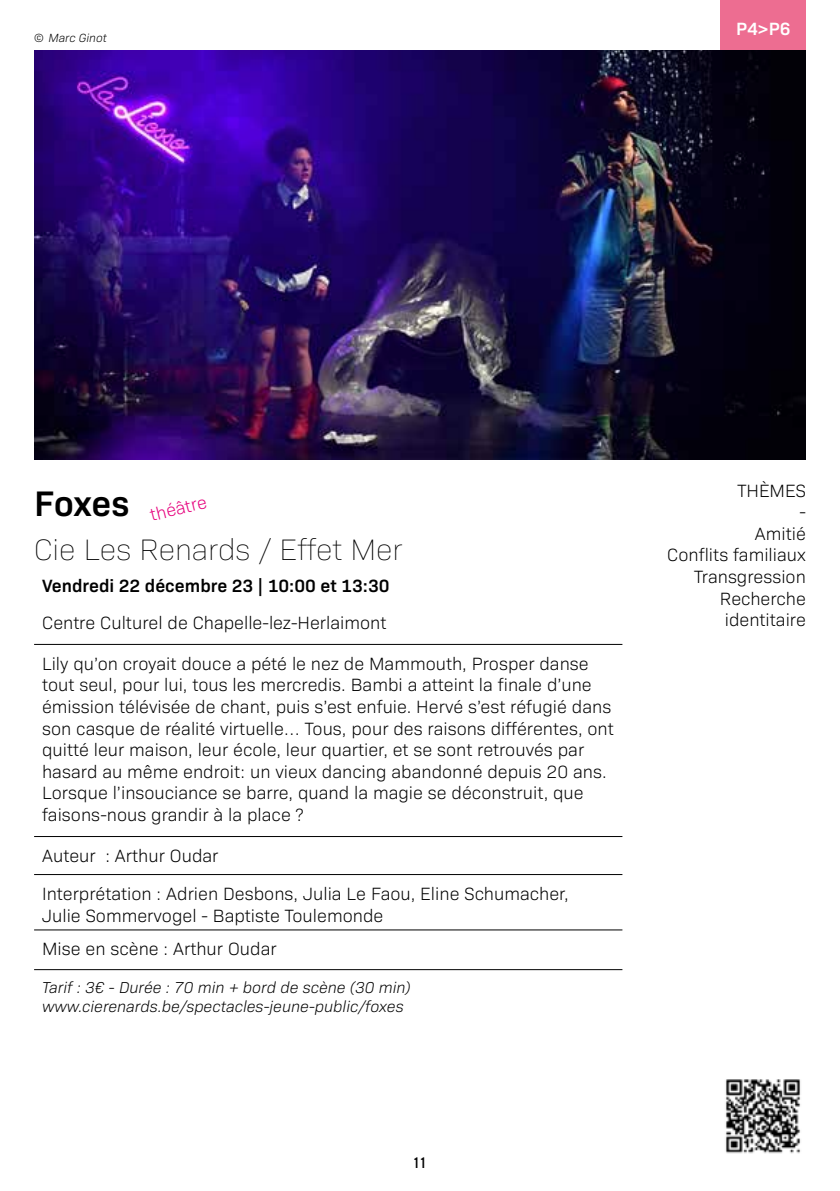
<style>
.page{position:relative;width:840px;height:1191px;background:#fff}
.page>*{position:absolute;margin:0;border:0;box-sizing:border-box;transform-origin:0 0}
.t1{font:600 36px "Bio Sans";letter-spacing:-.005em;color:#000}
.t2{font:200 30px "Bio Sans";color:#000}
.t3{font:300 18px/21.6px "Bio Sans";color:#000}
.t4{font:600 18px "Bio Sans";color:#000}
.t5{font:300 18px "Bio Sans";color:#e6007d}
.t6{font:600 18px "Bio Sans";color:#fff}
.t7{font:italic 300 16px/19.2px "Bio Sans";color:#000}
.t8{font:16px "Alternate Got No 3 D";color:#000}
.t9{font:italic 300 12px "Bio Sans";color:#000}
</style>
<div class="page">
<div style="left:720px;top:0;width:85px;height:50px;background:#ed6d91"></div>
<hr style="left:34px;top:836px;width:588px;height:1px;background:#000">
<hr style="left:34px;top:874px;width:588px;height:1px;background:#000">
<hr style="left:34px;top:929px;width:588px;height:1px;background:#000">
<hr style="left:34px;top:969px;width:588px;height:1px;background:#000">
<hr style="left:34px;top:644px;width:588px;height:1px;background:#000">
<img style="left:34px;top:50px;width:771px;height:410px">
<img style="left:725px;top:1079px;width:76px;height:75px">
<p class="t9" style="left:34px;top:29px;width:74px">© Marc Ginot</p>
<p class="t6" style="left:735px;top:15px;width:56px">P4&gt;P6</p>
<h1 class="t1" style="left:34px;top:476px;width:97px">Foxes</h1>
<h2 class="t2" style="left:34px;top:529px;width:370px">Cie Les Renards / Effet Mer</h2>
<p class="t5" style="left:147px;top:502px;width:59px;rotate:-14deg">théâtre</p>
<p class="t4" style="left:42px;top:572px;width:349px">Vendredi 22 décembre 23 | 10:00 et 13:30</p>
<p class="t3" style="left:42px;top:611px;width:345px">Centre Culturel de Chapelle-lez-Herlaimont</p>
<p class="t3" style="left:42px;top:651px;width:572px">Lily qu’on croyait douce a pété le nez de Mammouth, Prosper danse tout seul, pour lui, tous les mercredis. Bambi a atteint la finale d’une émission télévisée de chant, puis s’est enfuie. Hervé s’est réfugié dans son casque de réalité virtuelle… Tous, pour des raisons différentes, ont quitté leur maison, leur école, leur quartier, et se sont retrouvés par hasard au même endroit: un vieux dancing abandonné depuis 20 ans.<br>Lorsque l’insouciance se barre, quand la magie se déconstruit, que faisons-nous grandir à la place ?</p>
<p class="t3" style="left:42px;top:835px;width:528px;line-height:38px">Auteur : Arthur Oudar<br>Interprétation : Adrien Desbons, Julia Le Faou, Eline Schumacher,</p>
<p class="t3" style="left:42px;top:897px;width:342px;line-height:33.4px">Julie Sommervogel - Baptiste Toulemonde<br>Mise en scène : Arthur Oudar</p>
<p class="t7" style="left:42px;top:976px;width:370px">Tarif : 3€ - Durée : 70 min + bord de scène (30 min) www.cierenards.be/spectacles-jeune-public/foxes</p>
<p class="t3" style="left:666px;top:478px;width:140px;text-align:right">THÈMES<br>-<br>Amitié<br>Conflits familiaux<br>Transgression<br>Recherche identitaire</p>
<p class="t8" style="left:413px;top:1153px;width:15px">11</p>
</div>
